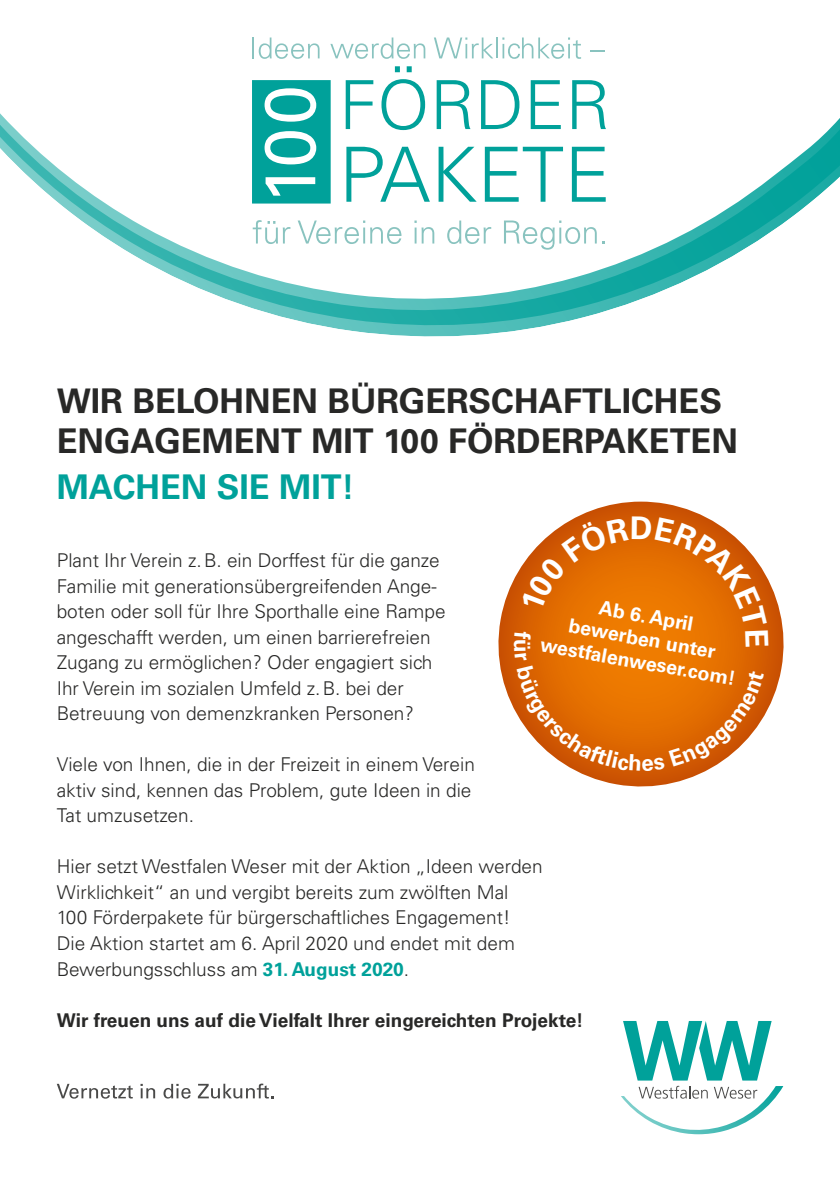
<style>
.page{position:relative;width:840px;height:1191px;background:#fff}
.page>*{position:absolute;margin:0;border:0;box-sizing:border-box;transform-origin:0 0}
.t1{font:700 34px/40px "Univers LT Std";color:#282827}
.t2{font:700 34px "Univers LT Std";color:#00a19a}
.t3{font:700 19.6px/23.2px "Univers LT Std";color:#fff;text-align:center}
.t4{font:300 19px/25.6px "Univers LT Std";color:#282827}
.t5{font:700 19px "Univers LT Std";color:#282827}
.s1{font-weight:700;color:#00a19a}
</style>
<div class="page">
<svg style="left:0;top:129px;width:839px;height:208px"></svg>
<svg style="left:498px;top:501px;width:286px;height:286px"></svg>
<svg style="left:621px;top:1021px;width:162px;height:113px"></svg>
<svg style="left:252px;top:220px;width:38px;height:24px"></svg>
<svg style="left:297px;top:220px;width:104px;height:24px"></svg>
<svg style="left:414px;top:220px;width:20px;height:23px"></svg>
<svg style="left:447px;top:220px;width:44px;height:24px"></svg>
<svg style="left:503px;top:220px;width:93px;height:30px"></svg>
<hr style="left:252px;top:37px;width:2px;height:21px;background:#89c3bf">
<svg style="left:258px;top:37px;width:61px;height:22px"></svg>
<svg style="left:330px;top:37px;width:95px;height:22px"></svg>
<svg style="left:434px;top:37px;width:146px;height:22px"></svg>
<svg style="left:590px;top:50px;width:14px;height:2px"></svg>
<svg style="left:252px;top:80px;width:78px;height:123px"></svg>
<div style="left:270px;top:138px;width:40px;height:19px;background:#00a19a;border-radius:50%"></div>
<div style="left:270px;top:95px;width:40px;height:20px;background:#00a19a;border-radius:50%"></div>
<svg style="left:345px;top:80px;width:28px;height:49px"></svg>
<svg style="left:381px;top:66px;width:44px;height:64px"></svg>
<svg style="left:436px;top:80px;width:34px;height:49px"></svg>
<svg style="left:481px;top:80px;width:38px;height:49px"></svg>
<svg style="left:530px;top:80px;width:30px;height:49px"></svg>
<svg style="left:572px;top:80px;width:33px;height:49px"></svg>
<svg style="left:346px;top:146px;width:83px;height:56px"></svg>
<svg style="left:438px;top:147px;width:38px;height:55px"></svg>
<svg style="left:484px;top:147px;width:78px;height:55px"></svg>
<svg style="left:571px;top:147px;width:34px;height:55px"></svg>
<svg style="left:57px;top:1083px;width:76px;height:15px"></svg>
<svg style="left:140px;top:1083px;width:15px;height:15px"></svg>
<svg style="left:163px;top:1083px;width:27px;height:15px"></svg>
<svg style="left:198px;top:1083px;width:75px;height:15px"></svg>
<svg style="left:513px;top:516px;width:255px;height:255px;background:#e17719"></svg>
<h1 class="t1" style="left:57px;top:381px;width:682px">WIR BELOHNEN BÜRGERSCHAFTLICHES<br>ENGAGEMENT MIT 100 FÖRDERPAKETEN</h1>
<h1 class="t2" style="left:57px;top:467px;width:299px">MACHEN SIE MIT!</h1>
<p class="t4" style="left:57px;top:547px;width:390px">Plant Ihr Verein z.B. ein Dorffest für die ganze Familie mit generationsübergreifenden Ange&shy;boten oder soll für Ihre Sporthalle eine Rampe angeschafft werden, um einen barrierefreien Zugang zu ermöglichen? Oder engagiert sich Ihr Verein im sozialen Umfeld z.B. bei der Betreuung von demenzkranken Personen?</p>
<p class="t4" style="left:57px;top:752px;width:419px">Viele von Ihnen, die in der Freizeit in einem Verein aktiv sind, kennen das Problem, gute Ideen in die<br>Tat umzusetzen.</p>
<p class="t4" style="left:57px;top:854px;width:487px">Hier setzt Westfalen Weser mit der Aktion „Ideen werden Wirklichkeit“ an und vergibt bereits zum zwölften Mal 100 Förderpakete für bürgerschaftliches Engagement!<br>Die Aktion startet am 6. April 2020 und endet mit dem Bewerbungsschluss am <span class="s1">31. August 2020</span>.</p>
<p class="t5" style="left:57px;top:1008px;width:528px">Wir freuen uns auf die Vielfalt Ihrer eingereichten Projekte!</p>
<p class="t3" style="left:550px;top:587px;width:199px;rotate:10deg">Ab 6. April<br>bewerben unter westfalenweser.com!</p>
</div>
